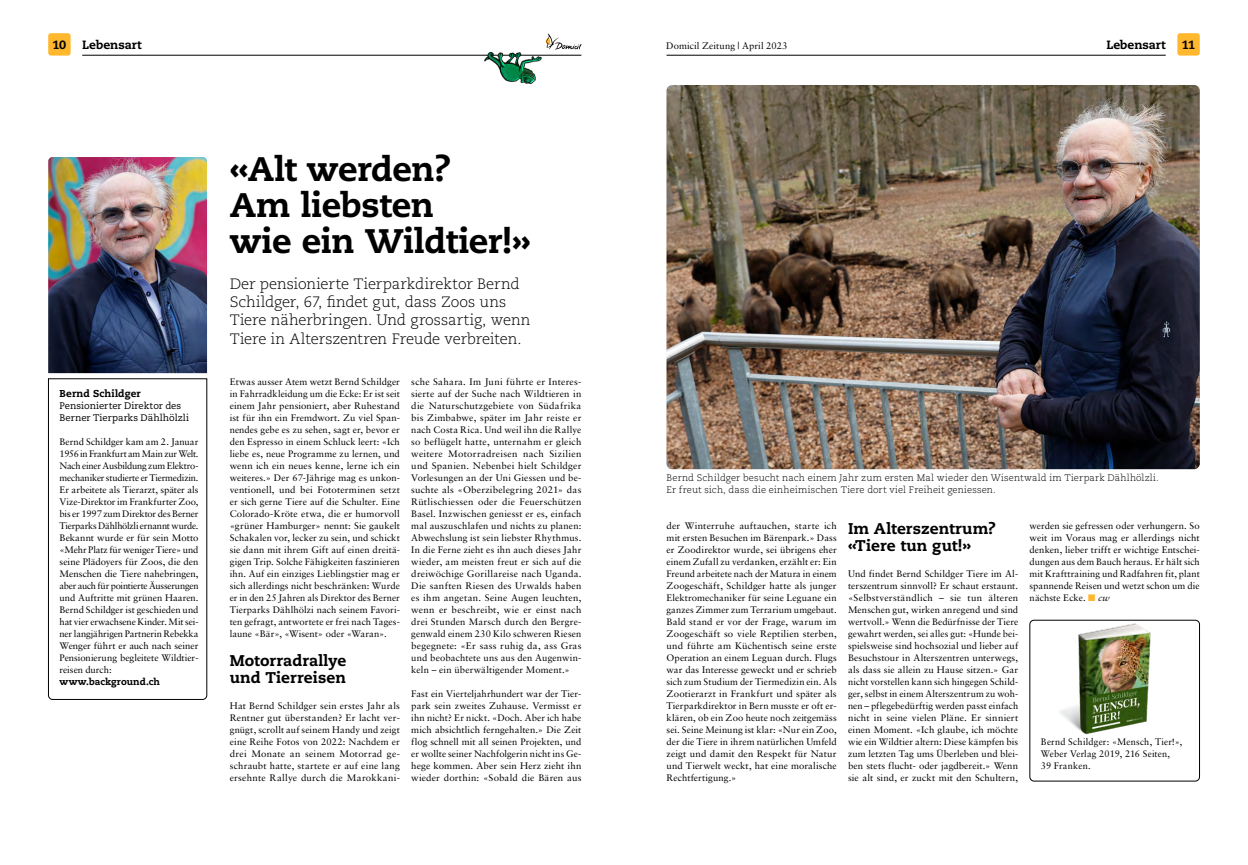
<style>
.page{position:relative;width:1248px;height:865px;background:#fff}
.page>*{position:absolute;margin:0;border:0;box-sizing:border-box;transform-origin:0 0}
.titel{font:800 34px/36px "Caecilia LT Std";letter-spacing:-.01em;color:#000}
.gt{font:800 15.5px/17px "Caecilia LT Std";letter-spacing:.005em;color:#000}
.lead{font:300 15px/18px "Caecilia LT Std";letter-spacing:-.005em;color:#000}
.t1{font:800 12px "Caecilia LT Std";letter-spacing:-.005em;color:#000}
.gt_fett{font:800 10px "Caecilia LT Std";letter-spacing:.01em;color:#000}
.gt-2{font:9.5px/12px "Sabon LT Std";letter-spacing:.01em;color:#000;text-align:justify}
.legende{font:300 9.5px/12px "Caecilia LT Std";letter-spacing:.015em;color:#000}
.gt_fett-2{font:9.5px/12px "Caecilia LT Std";color:#000}
.gt-3{font:800 9.5px "Caecilia LT Std";letter-spacing:.005em;color:#000}
.s1{color:#ffb82e}
.s2{font-style:italic}
</style>
<div class="page">
<hr style="left:82px;top:55px;width:499px;height:1px;background:#000">
<hr style="left:666px;top:55px;width:499px;height:1px;background:#000">
<div style="left:48px;top:33px;width:23px;height:23px;background:#ffb82e;border-radius:3px"></div>
<div style="left:1177px;top:33px;width:22px;height:23px;background:#ffb82e;border-radius:3px"></div>
<svg style="left:545px;top:34px;width:36px;height:15px"></svg>
<img style="left:48px;top:157px;width:159px;height:216px">
<img style="left:666px;top:85px;width:533px;height:384px">
<svg style="left:48px;top:378px;width:159px;height:322px"></svg>
<div style="left:1029px;top:620px;width:170px;height:161px;border:1px solid #000;border-radius:4px"></div>
<img style="left:1053px;top:619px;width:116px;height:116px">
<img style="left:482px;top:51px;width:62px;height:33px">
<p class="t1" style="left:52px;top:37px;width:15px">10</p>
<p class="t1" style="left:82px;top:37px;width:61px">Lebensart</p>
<p class="gt-2" style="left:666px;top:40px;width:123px">Domicil Zeitung | April 2023</p>
<p class="t1" style="left:1106px;top:37px;width:61px">Lebensart</p>
<p class="t1" style="left:1181px;top:37px;width:15px">11</p>
<p class="gt_fett" style="left:60px;top:387px;width:83px">Bernd Schildger</p>
<p class="gt_fett-2" style="left:60px;top:400px;width:131px">Pensionierter Direktor des<br>Berner Tierparks Dählhölzli</p>
<p class="gt-2" style="left:60px;top:436px;width:140px">Bernd Schildger kam am 2. Januar 1956 in Frankfurt am Main zur Welt.<br>Nach einer Ausbildung zum Elektro&shy;mechaniker studierte er Tiermedizin.<br>Er arbeitete als Tierarzt, später als Vize-Direktor im Frankfurter Zoo, bis er 1997 zum Direktor des Berner Tierparks Dählhölzli ernannt wurde.<br>Bekannt wurde er für sein Motto «Mehr Platz für weniger Tiere» und seine Plädoyers für Zoos, die den Menschen die Tiere nahebringen, aber auch für pointierte Äusserungen und Auftritte mit grünen Haaren.<br>Bernd Schildger ist geschieden und hat vier erwachsene Kinder. Mit sei&shy;ner langjährigen Partnerin Rebekka Wenger führt er auch nach seiner Pensionierung begleitete Wildtier&shy;reisen durch:</p>
<p class="gt-3" style="left:60px;top:676px;width:102px">www.background.ch</p>
<p class="titel" style="left:230px;top:151px;width:302px">«Alt werden?<br>Am liebsten<br>wie ein Wildtier!»</p>
<p class="lead" style="left:230px;top:276px;width:302px">Der pensionierte Tierparkdirektor Bernd Schildger, 67, findet gut, dass Zoos uns Tiere näherbringen. Und grossartig, wenn Tiere in Alterszentren Freude verbreiten.</p>
<p class="gt-2" style="left:230px;top:376px;width:172px">Etwas ausser Atem wetzt Bernd Schildger in Fahrradkleidung um die Ecke: Er ist seit einem Jahr pensioniert, aber Ruhestand ist für ihn ein Fremdwort. Zu viel Span&shy;nendes gebe es zu sehen, sagt er, bevor er den Espresso in einem Schluck leert: «Ich liebe es, neue Programme zu lernen, und wenn ich ein neues kenne, lerne ich ein weiteres.» Der 67-Jährige mag es unkon&shy;ventionell, und bei Fototerminen setzt er sich gerne Tiere auf die Schulter. Eine Colorado-Kröte etwa, die er humorvoll «grüner Hamburger» nennt: Sie gaukelt Schakalen vor, lecker zu sein, und schickt sie dann mit ihrem Gift auf einen dreitä&shy;gigen Trip. Solche Fähigkeiten faszinieren ihn. Auf ein einziges Lieblingstier mag er sich allerdings nicht beschränken: Wurde er in den 25 Jahren als Direktor des Berner Tierparks Dählhölzi nach seinem Favori&shy;ten gefragt, antwortete er frei nach Tages&shy;laune «Bär», «Wisent» oder «Waran».</p>
<p class="gt" style="left:230px;top:652px;width:118px">Motorradrallye und Tierreisen</p>
<p class="gt-2" style="left:230px;top:700px;width:172px">Hat Bernd Schildger sein erstes Jahr als Rentner gut überstanden? Er lacht ver&shy;gnügt, scrollt auf seinem Handy und zeigt eine Reihe Fotos von 2022: Nachdem er drei Monate an seinem Motorrad ge&shy;schraubt hatte, startete er auf eine lang ersehnte Rallye durch die Marokkani-</p>
<p class="gt-2" style="left:411px;top:376px;width:172px">sche Sahara. Im Juni führte er Interes&shy;sierte auf der Suche nach Wildtieren in die Naturschutzgebiete von Südafrika bis Zimbabwe, später im Jahr reiste er nach Costa Rica. Und weil ihn die Rallye so beflügelt hatte, unternahm er gleich weitere Motorradreisen nach Sizilien und Spanien. Nebenbei hielt Schildger Vorlesungen an der Uni Giessen und be&shy;suchte als «Oberzibelegring 2021» das Rütlischiessen oder die Feuerschützen Basel. Inzwischen geniesst er es, einfach mal auszuschlafen und nichts zu planen:<br>Abwechslung ist sein liebster Rhythmus.<br>In die Ferne zieht es ihn auch dieses Jahr wieder, am meisten freut er sich auf die dreiwöchige Gorillareise nach Uganda.<br>Die sanften Riesen des Urwalds haben es ihm angetan. Seine Augen leuchten, wenn er beschreibt, wie er einst nach drei Stunden Marsch durch den Bergre&shy;genwald einem 230 Kilo schweren Riesen begegnete: «Er sass ruhig da, ass Gras und beobachtete uns aus den Augenwin&shy;keln – ein überwältigender Moment.»</p>
<p class="gt-2" style="left:411px;top:688px;width:172px">Fast ein Vierteljahrhundert war der Tier&shy;park sein zweites Zuhause. Vermisst er ihn nicht? Er nickt. «Doch. Aber ich habe mich absichtlich ferngehalten.» Die Zeit flog schnell mit all seinen Projekten, und er wollte seiner Nachfolgerin nicht ins Ge&shy;hege kommen. Aber sein Herz zieht ihn wieder dorthin: «Sobald die Bären aus</p>
<p class="legende" style="left:666px;top:472px;width:493px">Bernd Schildger besucht nach einem Jahr zum ersten Mal wieder den Wisentwald im Tierpark Dählhölzli.<br>Er freut sich, dass die einheimischen Tiere dort viel Freiheit geniessen.</p>
<p class="gt-2" style="left:666px;top:520px;width:172px">der Winterruhe auftauchen, starte ich mit ersten Besuchen im Bärenpark.» Dass er Zoodirektor wurde, sei übrigens eher einem Zufall zu verdanken, erzählt er: Ein Freund arbeitete nach der Matura in einem Zoogeschäft, Schildger hatte als junger Elektromechaniker für seine Leguane ein ganzes Zimmer zum Terrarium umgebaut.<br>Bald stand er vor der Frage, warum im Zoogeschäft so viele Reptilien sterben, und führte am Küchentisch seine erste Operation an einem Leguan durch. Flugs war das Interesse geweckt und er schrieb sich zum Studium der Tiermedizin ein. Als Zootierarzt in Frankfurt und später als Tierparkdirektor in Bern musste er oft er&shy;klären, ob ein Zoo heute noch zeitgemäss sei. Seine Meinung ist klar: «Nur ein Zoo, der die Tiere in ihrem natürlichen Umfeld zeigt und damit den Respekt für Natur und Tierwelt weckt, hat eine moralische Rechtfertigung.»</p>
<p class="gt" style="left:848px;top:520px;width:149px">Im Alterszentrum? «Tiere tun gut!»</p>
<p class="gt-2" style="left:848px;top:568px;width:172px">Und findet Bernd Schildger Tiere im Al&shy;terszentrum sinnvoll? Er schaut erstaunt. «Selbstverständlich – sie tun älteren Menschen gut, wirken anregend und sind wertvoll.» Wenn die Bedürfnisse der Tiere gewahrt werden, sei alles gut: «Hunde bei&shy;spielsweise sind hochsozial und lieber auf Besuchstour in Alterszentren unterwegs, als dass sie allein zu Hause sitzen.» Gar nicht vorstellen kann sich hingegen Schild&shy;ger, selbst in einem Alterszentrum zu woh&shy;nen – pflegebedürftig werden passt einfach nicht in seine vielen Pläne. Er sinniert einen Moment. «Ich glaube, ich möchte wie ein Wildtier altern: Diese kämpfen bis zum letzten Tag ums Überleben und blei&shy;ben stets flucht- oder jagdbereit.» Wenn sie alt sind, er zuckt mit den Schultern,</p>
<p class="gt-2" style="left:1029px;top:520px;width:172px">werden sie gefressen oder verhungern. So weit im Voraus mag er allerdings nicht denken, lieber trifft er wichtige Entschei&shy;dungen aus dem Bauch heraus. Er hält sich mit Krafttraining und Radfahren fit, plant spannende Reisen und wetzt schon um die nächste Ecke. <span class="s1">■</span> <span class="s2">cw</span></p>
<p class="gt-2" style="left:1040px;top:736px;width:143px;text-align:left">Bernd Schildger: «Mensch, Tier!»,<br>Weber Verlag 2019, 216 Seiten,<br>39 Franken.</p>
</div>
